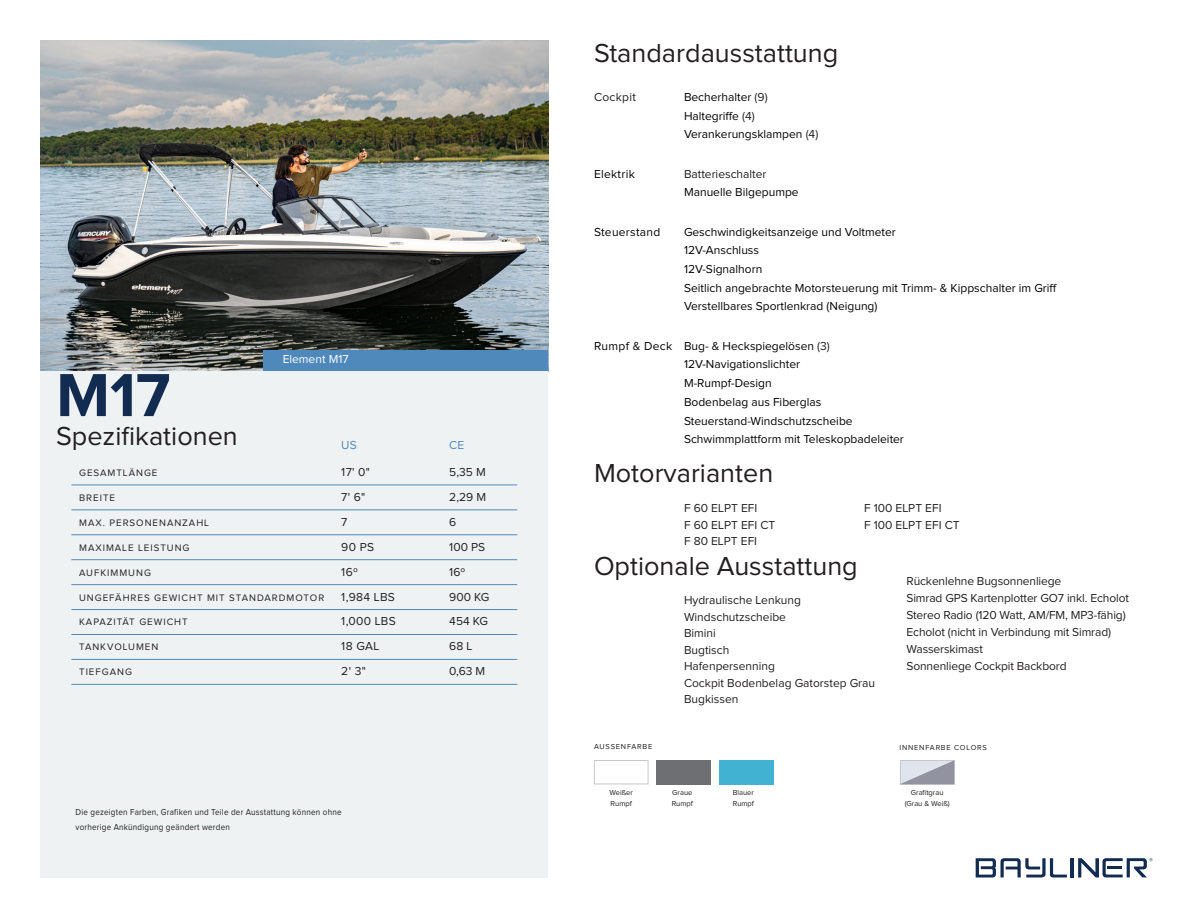
<style>
.page{position:relative;width:1188px;height:918px;background:#fff}
.page>*{position:absolute;margin:0;border:0;box-sizing:border-box;transform-origin:0 0}
.t1{font:700 63px "Proxima Nova";color:#122c51}
.t2{font:27px "Proxima Nova";color:#231f20}
.t3{font:12px/16.5px "Proxima Nova";color:#231f20}
.t4{font:12px/18.8px "Proxima Nova";color:#040503}
.t5{font:12px "Proxima Nova";letter-spacing:.025em;color:#040503}
.t6{font:12px "Proxima Nova";color:#fff}
.t7{font:12px "Proxima Nova";letter-spacing:.025em;color:#231f20}
.t8{font:12px "Proxima Nova";color:#4f89bc}
.t9{font:9.75px "Proxima Nova";letter-spacing:.1em;color:#231f20}
.t10{font:9px/14.7px "Proxima Nova";letter-spacing:.025em;color:#231f20;scale:.9 1}
.t11{font:7.5px/10.5px "Proxima Nova";color:#231f20}
.t12{font:7.5px "Proxima Nova";letter-spacing:.1em;color:#231f20}
.s1{color:#231f20}
</style>
<div class="page">
<img style="left:40px;top:40px;width:508px;height:331px">
<div style="left:900px;top:760px;width:55px;height:24px;border:1px solid #c7c8ca"></div>
<svg style="left:900px;top:760px;width:54px;height:24px"></svg>
<div style="left:594px;top:760px;width:54px;height:24px;background:#fff;border:1px solid #c7c8ca"></div>
<div style="left:719px;top:760px;width:54px;height:24px;background:#42b2d3"></div>
<div style="left:656px;top:760px;width:55px;height:24px;background:#6d6f72"></div>
<svg style="left:976px;top:858px;width:91px;height:20px"></svg>
<hr style="left:1070px;top:858px;width:3px;height:19px;background:#122c51">
<svg style="left:1078px;top:858px;width:75px;height:19px"></svg>
<div style="left:40px;top:371px;width:508px;height:506px;background:#eff2f3"></div>
<hr style="left:71px;top:485px;width:446px;height:1px;background:#4f89bc">
<hr style="left:71px;top:509px;width:446px;height:1px;background:#4f89bc">
<hr style="left:71px;top:534px;width:446px;height:1px;background:#4f89bc">
<hr style="left:71px;top:559px;width:446px;height:1px;background:#4f89bc">
<hr style="left:71px;top:584px;width:446px;height:1px;background:#4f89bc">
<hr style="left:71px;top:609px;width:446px;height:1px;background:#4f89bc">
<hr style="left:71px;top:634px;width:446px;height:1px;background:#4f89bc">
<hr style="left:71px;top:659px;width:446px;height:1px;background:#4f89bc">
<hr style="left:71px;top:684px;width:446px;height:1px;background:#4f89bc">
<div style="left:263px;top:351px;width:285px;height:20px;background:#4f89bc"></div>
<h1 class="t1" style="left:56px;top:359px;width:116px">M17</h1>
<h2 class="t2" style="left:56px;top:421px;width:183px">Spezifikationen</h2>
<p class="t6" style="left:283px;top:352px;width:67px">Element M17</p>
<p class="t8" style="left:341px;top:438px;width:17px">US</p>
<p class="t8" style="left:449px;top:438px;width:17px">CE</p>
<p class="t9" style="left:79px;top:467px;width:80px">GESAMTLÄNGE</p>
<p class="t3" style="left:341px;top:464px;width:30px">17' 0"</p>
<p class="t3" style="left:449px;top:464px;width:38px">5,35 M</p>
<p class="t9" style="left:79px;top:492px;width:37px">BREITE</p>
<p class="t3" style="left:341px;top:489px;width:26px">7' 6"</p>
<p class="t3" style="left:449px;top:489px;width:38px">2,29 M</p>
<p class="t9" style="left:79px;top:517px;width:131px">MAX. PERSONENANZAHL</p>
<p class="t3" style="left:341px;top:514px;width:8px">7</p>
<p class="t3" style="left:449px;top:514px;width:9px">6</p>
<p class="t9" style="left:79px;top:542px;width:112px">MAXIMALE LEISTUNG</p>
<p class="t3" style="left:341px;top:539px;width:34px">90 PS</p>
<p class="t3" style="left:449px;top:539px;width:37px">100 PS</p>
<p class="t9" style="left:79px;top:567px;width:73px">AUFKIMMUNG</p>
<p class="t3" style="left:341px;top:564px;width:18px">16º</p>
<p class="t3" style="left:449px;top:564px;width:18px">16º</p>
<p class="t9" style="left:79px;top:592px;width:247px">UNGEFÄHRES GEWICHT MIT STANDARDMOTOR</p>
<p class="t3" style="left:341px;top:589px;width:55px">1,984 LBS</p>
<p class="t3" style="left:449px;top:589px;width:42px">900 KG</p>
<p class="t9" style="left:79px;top:617px;width:110px">KAPAZITÄT GEWICHT</p>
<p class="t3" style="left:341px;top:614px;width:56px">1,000 LBS</p>
<p class="t3" style="left:449px;top:614px;width:40px">454 KG</p>
<p class="t9" style="left:79px;top:642px;width:81px">TANKVOLUMEN</p>
<p class="t3" style="left:341px;top:638px;width:39px">18 GAL</p>
<p class="t3" style="left:449px;top:638px;width:25px">68 L</p>
<p class="t9" style="left:79px;top:667px;width:54px">TIEFGANG</p>
<p class="t3" style="left:341px;top:663px;width:26px">2' 3"</p>
<p class="t3" style="left:449px;top:663px;width:37px">0,63 M</p>
<p class="t10" style="left:76px;top:805px;width:297px">Die gezeigten Farben, Grafiken und Teile der Ausstattung können ohne vorherige Ankündigung geändert werden</p>
<h2 class="t2" style="left:594px;top:38px;width:246px">Standardausstattung</h2>
<p class="t7" style="left:594px;top:90px;width:43px">Cockpit</p>
<p class="t4" style="left:684px;top:88px;width:136px">Becherhalter <span class="s1">(9)<br></span>Haltegriffe <span class="s1">(4)<br></span>Verankerungsklampen <span class="s1">(4)</span></p>
<p class="t5" style="left:594px;top:167px;width:42px">Elektrik</p>
<p class="t3" style="left:684px;top:166px;width:84px">Batterieschalter</p>
<p class="t4" style="left:684px;top:183px;width:116px">Manuelle Bilgepumpe</p>
<p class="t5" style="left:594px;top:225px;width:68px">Steuerstand</p>
<p class="t4" style="left:684px;top:222px;width:375px">Geschwindigkeitsanzeige und Voltmeter<br>12V-Anschluss<br>12V-Signalhorn<br>Seitlich angebrachte Motorsteuerung mit Trimm- &amp; Kippschalter im Griff Verstellbares Sportlenkrad (Neigung)</p>
<p class="t4" style="left:684px;top:337px;width:221px;text-indent:-90px">Rumpf &amp; Deck Bug- &amp; Heckspiegelösen <span class="s1">(3)<br></span>12V-Navigationslichter<br>M-Rumpf-Design<br>Bodenbelag aus Fiberglas<br>Steuerstand-Windschutzscheibe<br>Schwimmplattform mit Teleskopbadeleiter</p>
<h2 class="t2" style="left:594px;top:458px;width:181px">Motorvarianten</h2>
<p class="t3" style="left:684px;top:500px;width:75px">F 60 ELPT EFI</p>
<p class="t3" style="left:864px;top:500px;width:79px">F 100 ELPT EFI</p>
<p class="t3" style="left:684px;top:517px;width:93px">F 60 ELPT EFI CT</p>
<p class="t3" style="left:864px;top:517px;width:97px">F 100 ELPT EFI CT</p>
<p class="t3" style="left:684px;top:533px;width:75px">F 80 ELPT EFI</p>
<h2 class="t2" style="left:594px;top:551px;width:265px">Optionale Ausstattung</h2>
<p class="t3" style="left:684px;top:592px;width:193px">Hydraulische Lenkung<br>Windschutzscheibe<br>Bimini<br>Bugtisch<br>Hafenpersenning<br>Cockpit Bodenbelag Gatorstep Grau<br>Bugkissen</p>
<p class="t3" style="left:906px;top:573px;width:224px;line-height:17px">Rückenlehne Bugsonnenliege<br>Simrad GPS Kartenplotter GO7 inkl. Echolot Stereo Radio (120 Watt, AM/FM, MP3-fähig)<br>Echolot (nicht in Verbindung mit Simrad)<br>Wasserskimast<br>Sonnenliege Cockpit Backbord</p>
<p class="t12" style="left:594px;top:743px;width:60px">AUSSENFARBE</p>
<p class="t12" style="left:900px;top:744px;width:89px">INNENFARBE COLORS</p>
<p class="t11" style="left:610px;top:788px;width:25px">Weißer<br>Rumpf</p>
<p class="t11" style="left:672px;top:788px;width:23px">Graue<br>Rumpf</p>
<p class="t11" style="left:733px;top:788px;width:23px">Blauer<br>Rumpf</p>
<p class="t11" style="left:905px;top:788px;width:47px;text-align:center">Grafitgrau (Grau &amp; Weiß)</p>
</div>
